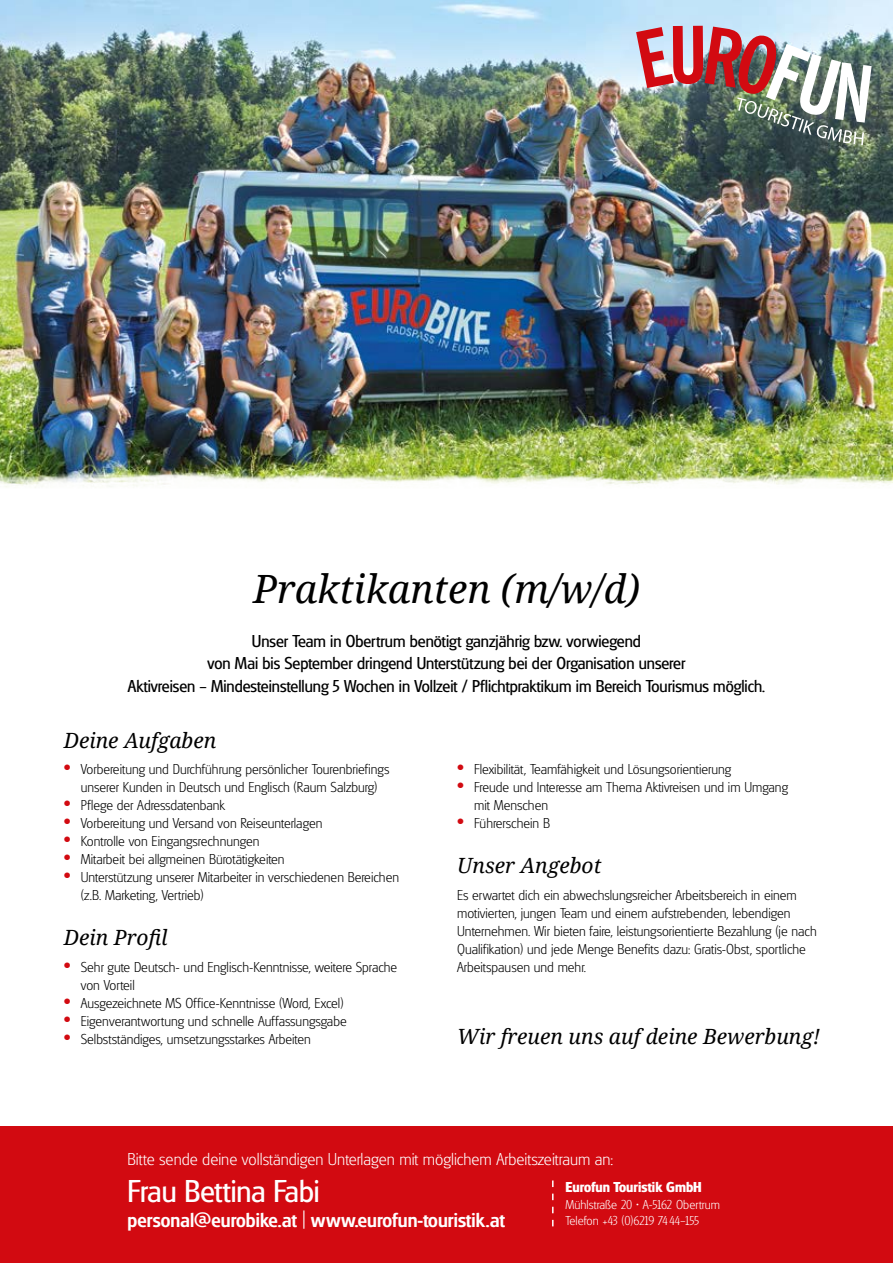
<style>
.page{position:relative;width:893px;height:1263px;background:#fff}
.page>*{position:absolute;margin:0;border:0;box-sizing:border-box;transform-origin:0 0}
.t1{font:italic 39px "Droid Serif";color:#000}
.t2{font:33px "Glasgow Pro";color:#fff}
.t3{font:italic 21px "Droid Serif";color:#000}
.t4{font:500 21px "Glasgow Pro";letter-spacing:.005em;color:#fff}
.t5{font:18px/22.5px "Glasgow Pro";color:#000;text-align:center}
.t6{font:300 18px "Glasgow Pro";color:#fff}
.t7{font:300 15px/18px "Glasgow Pro";color:#000}
.t8{font:700 15px "Glasgow Pro";color:#fff}
.t9{font:300 13.5px/16.5px "Glasgow Pro";color:#fff}
.s1{font-family:"Arial";font-weight:700;font-size:19.5px;color:#d20a11}
.s2{font-weight:300;font-size:22.5px}
</style>
<div class="page">
<img style="left:0;top:0;width:893px;height:463px">
<img style="left:636px;top:26px;width:236px;height:119px">
<img style="left:0;top:463px;width:893px;height:25px">
<div style="left:0;top:1127px;width:893px;height:136px;background:#d20a11"></div>
<svg style="left:552px;top:1180px;width:2px;height:46px"></svg>
<h1 class="t1" style="left:253px;top:562px;width:388px">Praktikanten (m/w/d)</h1>
<p class="t5" style="left:128px;top:629px;width:639px">Unser Team in Obertrum benötigt ganzjährig bzw. vorwiegend<br>von Mai bis September dringend Unterstützung bei der Organisation unserer<br>Aktivreisen – Mindesteinstellung 5 Wochen in Vollzeit / Pflichtpraktikum im Bereich Tourismus möglich.</p>
<h3 class="t3" style="left:64px;top:726px;width:154px">Deine Aufgaben</h3>
<p class="t7" style="left:64px;top:760px;width:327px;text-align:center"><span class="s1">•</span> Vorbereitung und Durchführung persönlicher Tourenbriefings unserer Kunden in Deutsch und Englisch (Raum Salzburg)</p>
<p class="t7" style="left:64px;top:796px;width:163px"><span class="s1">•</span> Pflege der Adressdatenbank</p>
<p class="t7" style="left:64px;top:814px;width:260px"><span class="s1">•</span> Vorbereitung und Versand von Reiseunterlagen</p>
<p class="t7" style="left:64px;top:832px;width:197px"><span class="s1">•</span> Kontrolle von Eingangsrechnungen</p>
<p class="t7" style="left:64px;top:850px;width:222px"><span class="s1">•</span> Mitarbeit bei allgmeinen Bürotätigkeiten</p>
<p class="t7" style="left:81px;top:868px;width:320px;text-indent:-17px"><span class="s1">•</span> Unterstützung unserer Mitarbeiter in verschiedenen Bereichen (z.B. Marketing, Vertrieb)</p>
<h3 class="t3" style="left:64px;top:923px;width:105px">Dein Profil</h3>
<p class="t7" style="left:81px;top:958px;width:318px;text-indent:-17px"><span class="s1">•</span> Sehr gute Deutsch- und Englisch-Kenntnisse, weitere Sprache von Vorteil</p>
<p class="t7" style="left:64px;top:994px;width:281px"><span class="s1">•</span> Ausgezeichnete MS Office-Kenntnisse (Word, Excel)</p>
<p class="t7" style="left:64px;top:1012px;width:284px"><span class="s1">•</span> Eigenverantwortung und schnelle Auffassungsgabe</p>
<p class="t7" style="left:64px;top:1030px;width:249px"><span class="s1">•</span> Selbstständiges, umsetzungsstarkes Arbeiten</p>
<p class="t7" style="left:457px;top:760px;width:276px"><span class="s1">•</span> Flexibilität, Teamfähigkeit und Lösungsorientierung</p>
<p class="t7" style="left:474px;top:778px;width:315px;text-indent:-17px"><span class="s1">•</span> Freude und Interesse am Thema Aktivreisen und im Umgang mit Menschen</p>
<p class="t7" style="left:457px;top:814px;width:94px"><span class="s1">•</span> Führerschein B</p>
<h3 class="t3" style="left:457px;top:851px;width:146px">Unser Angebot</h3>
<p class="t7" style="left:457px;top:886px;width:361px">Es erwartet dich ein abwechslungsreicher Arbeitsbereich in einem motivierten, jungen Team und einem aufstrebenden, lebendigen Unternehmen. Wir bieten faire, leistungsorientierte Bezahlung (je nach Qualifikation) und jede Menge Benefits dazu: Gratis-Obst, sportliche Arbeitspausen und mehr.</p>
<h3 class="t3" style="left:457px;top:1022px;width:365px">Wir freuen uns auf deine Bewerbung!</h3>
<p class="t6" style="left:128px;top:1149px;width:487px">Bitte sende deine vollständigen Unterlagen mit möglichem Arbeitszeitraum an:</p>
<h2 class="t2" style="left:128px;top:1172px;width:194px">Frau Bettina Fabi</h2>
<h3 class="t4" style="left:128px;top:1208px;width:379px">personal@eurobike.at <span class="s2">|</span> www.eurofun-touristik.at</h3>
<p class="t8" style="left:566px;top:1178px;width:138px">Eurofun Touristik GmbH</p>
<p class="t9" style="left:566px;top:1196px;width:156px">Mühlstraße 20 • A-5162 Obertrum<br>Telefon +43 (0)6219 7444–155</p>
</div>
